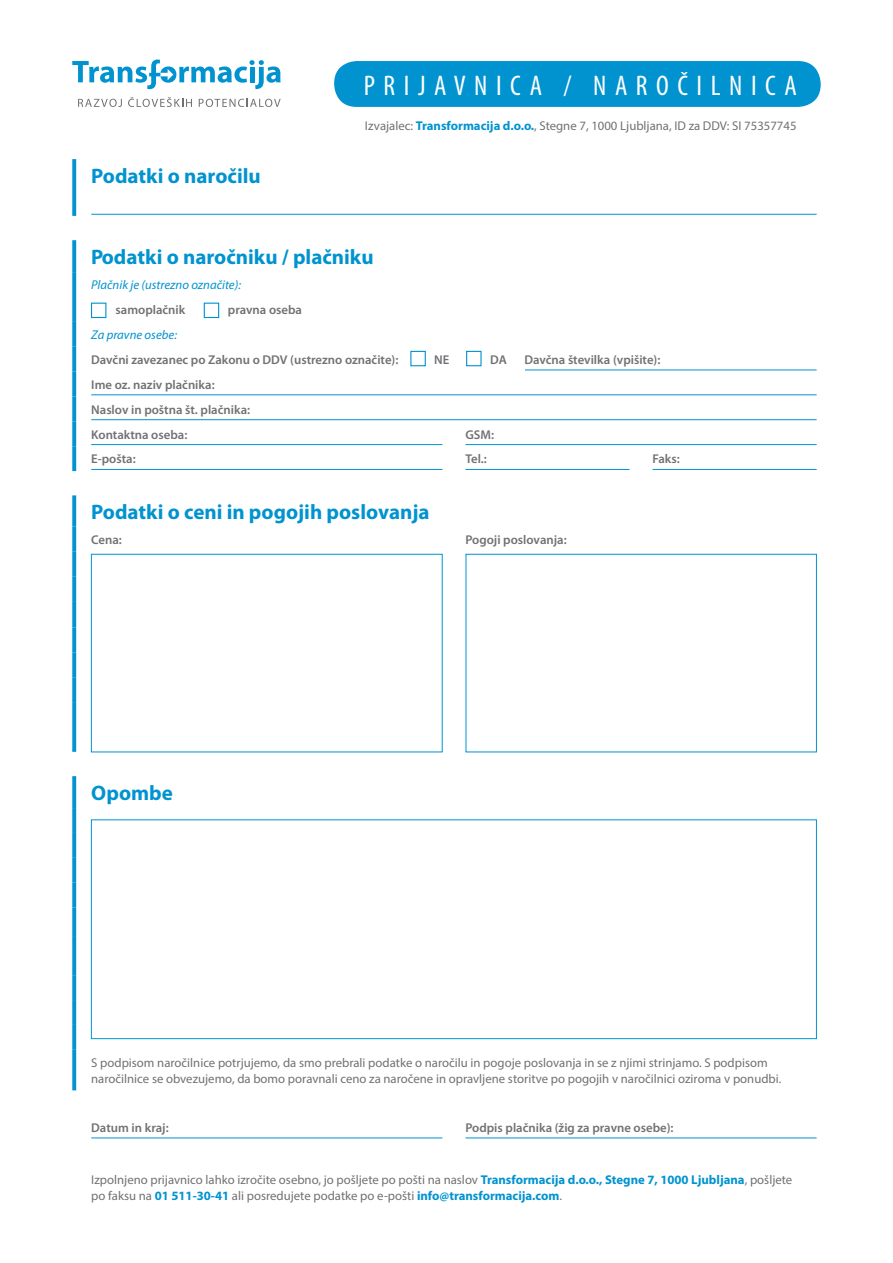
<style>
.page{position:relative;width:893px;height:1263px;background:#fff}
.page>*{position:absolute;margin:0;border:0;box-sizing:border-box;transform-origin:0 0}
.t1{font:condensed 28.5px "Myriad Pro";letter-spacing:.3em;color:#fff}
.t2{font:700 21px "Myriad Pro";color:#0093d0}
.t3{font:12.75px/15.8px "Myriad Pro";color:#717074}
.t4{font:600 12.75px/24.9px "Myriad Pro";color:#717074}
.t5{font:italic 12.75px "Myriad Pro";color:#0093d0}
.s1{font-weight:700;color:#0093d0}
</style>
<div class="page">
<div style="left:334px;top:61px;width:487px;height:46px;background:#0093d0;border-radius:22px"></div>
<svg style="left:78px;top:99px;width:44px;height:8px"></svg>
<svg style="left:128px;top:97px;width:64px;height:10px"></svg>
<svg style="left:199px;top:99px;width:82px;height:8px"></svg>
<svg style="left:72px;top:60px;width:209px;height:29px"></svg>
<svg style="left:72px;top:240px;width:4px;height:32px"></svg>
<svg style="left:72px;top:272px;width:4px;height:25px"></svg>
<svg style="left:72px;top:297px;width:4px;height:25px"></svg>
<svg style="left:72px;top:322px;width:4px;height:25px"></svg>
<svg style="left:72px;top:347px;width:4px;height:25px"></svg>
<svg style="left:72px;top:372px;width:4px;height:24px"></svg>
<svg style="left:72px;top:396px;width:4px;height:25px"></svg>
<svg style="left:72px;top:421px;width:4px;height:25px"></svg>
<svg style="left:72px;top:446px;width:4px;height:25px"></svg>
<svg style="left:72px;top:776px;width:4px;height:32px"></svg>
<svg style="left:72px;top:551px;width:4px;height:25px"></svg>
<svg style="left:72px;top:576px;width:4px;height:25px"></svg>
<svg style="left:72px;top:601px;width:4px;height:26px"></svg>
<svg style="left:72px;top:627px;width:4px;height:25px"></svg>
<svg style="left:72px;top:652px;width:4px;height:25px"></svg>
<svg style="left:72px;top:677px;width:4px;height:25px"></svg>
<svg style="left:72px;top:702px;width:4px;height:25px"></svg>
<svg style="left:72px;top:727px;width:4px;height:25px"></svg>
<svg style="left:72px;top:808px;width:4px;height:25px"></svg>
<svg style="left:72px;top:833px;width:4px;height:25px"></svg>
<svg style="left:72px;top:858px;width:4px;height:25px"></svg>
<svg style="left:72px;top:883px;width:4px;height:24px"></svg>
<svg style="left:72px;top:907px;width:4px;height:29px"></svg>
<svg style="left:72px;top:936px;width:4px;height:39px"></svg>
<svg style="left:72px;top:975px;width:4px;height:25px"></svg>
<svg style="left:72px;top:1000px;width:4px;height:25px"></svg>
<svg style="left:72px;top:1025px;width:4px;height:25px"></svg>
<svg style="left:72px;top:159px;width:4px;height:32px"></svg>
<svg style="left:72px;top:191px;width:4px;height:25px"></svg>
<svg style="left:72px;top:526px;width:4px;height:25px"></svg>
<svg style="left:72px;top:495px;width:4px;height:31px"></svg>
<svg style="left:72px;top:1050px;width:4px;height:40px"></svg>
<hr style="left:91px;top:214px;width:726px;height:1px;background:#0093d0">
<hr style="left:525px;top:370px;width:292px;height:1px;background:#0093d0">
<hr style="left:91px;top:394px;width:726px;height:1px;background:#0093d0">
<hr style="left:91px;top:419px;width:726px;height:1px;background:#0093d0">
<hr style="left:91px;top:444px;width:351px;height:1px;background:#0093d0">
<hr style="left:465px;top:444px;width:352px;height:1px;background:#0093d0">
<hr style="left:91px;top:469px;width:351px;height:1px;background:#0093d0">
<hr style="left:465px;top:469px;width:164px;height:1px;background:#0093d0">
<hr style="left:653px;top:469px;width:164px;height:1px;background:#0093d0">
<hr style="left:91px;top:1137px;width:351px;height:1px;background:#0093d0">
<hr style="left:465px;top:1137px;width:352px;height:1px;background:#0093d0">
<div style="left:91px;top:303px;width:15px;height:15px;border:1px solid #0093d0"></div>
<div style="left:204px;top:303px;width:15px;height:15px;border:1px solid #0093d0"></div>
<div style="left:410px;top:351px;width:16px;height:15px;border:1px solid #0093d0"></div>
<div style="left:466px;top:351px;width:16px;height:15px;border:1px solid #0093d0"></div>
<div style="left:91px;top:554px;width:352px;height:198px;border:1px solid #0093d0"></div>
<div style="left:91px;top:819px;width:726px;height:220px;border:1px solid #0093d0"></div>
<div style="left:466px;top:554px;width:351px;height:198px;border:1px solid #0093d0"></div>
<h1 class="t1" style="left:364px;top:69px;width:435px">PRIJAVNICA / NAROČILNICA</h1>
<h2 class="t2" style="left:91px;top:162px;width:171px">Podatki o naročilu</h2>
<p class="t3" style="left:365px;top:118px;width:433px">Izvajalec: <span class="s1">Transformacija d.o.o.</span>, Stegne 7, 1000 Ljubljana, ID za DDV: SI 75357745</p>
<h2 class="t2" style="left:91px;top:243px;width:284px">Podatki o naročniku / plačniku</h2>
<p class="t5" style="left:91px;top:277px;width:151px">Plačnik je (ustrezno označite):</p>
<p class="t4" style="left:116px;top:297px;width:71px">samoplačnik</p>
<p class="t4" style="left:228px;top:297px;width:76px">pravna oseba</p>
<p class="t5" style="left:91px;top:327px;width:87px">Za pravne osebe:</p>
<p class="t4" style="left:91px;top:347px;width:309px">Davčni zavezanec po Zakonu o DDV (ustrezno označite):</p>
<p class="t4" style="left:434px;top:347px;width:17px">NE</p>
<p class="t4" style="left:490px;top:347px;width:18px">DA</p>
<p class="t4" style="left:524px;top:347px;width:137px">Davčna številka (vpišite):</p>
<p class="t4" style="left:91px;top:372px;width:160px">Ime oz. naziv plačnika:<br>Naslov in poštna št. plačnika:<br>Kontaktna oseba:</p>
<p class="t4" style="left:465px;top:421px;width:30px">GSM:</p>
<p class="t4" style="left:91px;top:446px;width:46px">E-pošta:</p>
<p class="t4" style="left:465px;top:446px;width:23px">Tel.:</p>
<p class="t4" style="left:653px;top:446px;width:29px">Faks:</p>
<h2 class="t2" style="left:91px;top:498px;width:340px">Podatki o ceni in pogojih poslovanja</h2>
<p class="t4" style="left:91px;top:527px;width:32px">Cena:</p>
<p class="t4" style="left:465px;top:527px;width:103px">Pogoji poslovanja:</p>
<h2 class="t2" style="left:91px;top:779px;width:83px">Opombe</h2>
<p class="t3" style="left:91px;top:1055px;width:692px">S podpisom naročilnice potrjujemo, da smo prebrali podatke o naročilu in pogoje poslovanja in se z njimi strinjamo. S podpisom naročilnice se obvezujemo, da bomo poravnali ceno za naročene in opravljene storitve po pogojih v naročilnici oziroma v ponudbi.</p>
<p class="t4" style="left:91px;top:1115px;width:79px">Datum in kraj:</p>
<p class="t4" style="left:465px;top:1115px;width:210px">Podpis plačnika (žig za pravne osebe):</p>
<p class="t3" style="left:91px;top:1172px;width:703px">Izpolnjeno prijavnico lahko izročite osebno, jo pošljete po pošti na naslov <span class="s1">Transformacija d.o.o., Stegne 7, 1000 Ljubljana</span>, pošljete po faksu na <span class="s1">01 511-30-41</span> ali posredujete podatke po e-pošti <span class="s1">info@transformacija.com</span>.</p>
</div>
